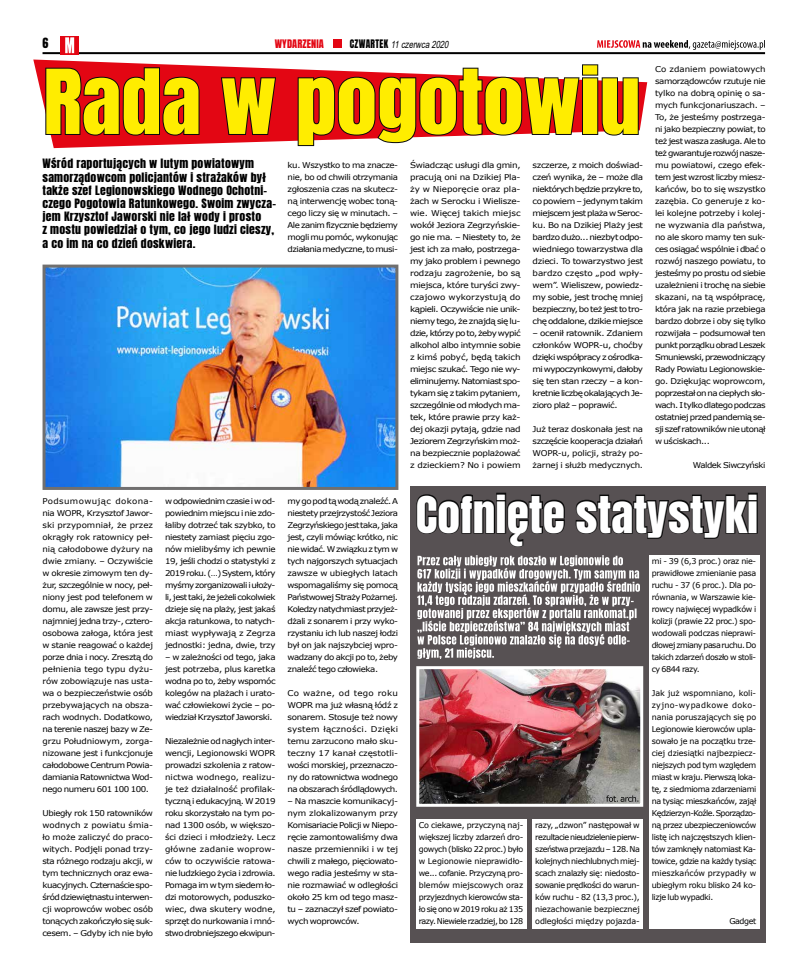
<style>
.page{position:relative;width:794px;height:978px;background:#fff}
.page>*{position:absolute;margin:0;border:0;box-sizing:border-box;transform-origin:0 0}
.t1{font:76px "Anton";color:#ffed00;scale:1.07 1}
.t2{font:43px "Anton";color:#fff;scale:1.06 1}
.t3{font:12px "Anton";color:#000}
.t4{font:11px/13.2px "Anton";letter-spacing:.02em;color:#000;scale:1.07 1}
.t5{font:italic 10px "Arial";color:#000;scale:.77 1}
.t6{font:10px "Anton";letter-spacing:.01em;color:#e30613}
.t7{font:8px/12px "Verdana";letter-spacing:-.05em;color:#000;text-align:justify;scale:1.08 1}
.t8{font:8px/12px "Verdana";letter-spacing:-.05em;color:#000;text-align:justify}
.t9{font:8px/12px "Verdana";letter-spacing:-.05em;color:#000;text-align:justify;scale:1.1 1}
.t10{font:8px/12px "Verdana";letter-spacing:-.05em;color:#000;text-align:justify;scale:1.09 1}
.t11{font:8px "Verdana";letter-spacing:-.05em;color:#000;scale:1.07 1}
.s1{font-family:"Anton";font-style:normal}
</style>
<div class="page">
<svg style="left:597px;top:40px;width:168px;height:10px"></svg>
<hr style="left:43px;top:52px;width:722px;height:2px;background:#000">
<div style="left:61px;top:36px;width:18px;height:18px;background:#e30613"></div>
<svg style="left:65px;top:37px;width:9px;height:16px"></svg>
<div style="left:333px;top:39px;width:9px;height:9px;background:#e30613"></div>
<div style="left:410px;top:486px;width:355px;height:457px;background:#575153"></div>
<div style="left:416px;top:819px;width:110px;height:109px;background:#fff"></div>
<div style="left:532px;top:819px;width:110px;height:109px;background:#fff"></div>
<div style="left:649px;top:555px;width:110px;height:121px;background:#fff"></div>
<div style="left:649px;top:675px;width:110px;height:13px;background:#fff"></div>
<div style="left:649px;top:687px;width:110px;height:217px;background:#fff"></div>
<div style="left:649px;top:903px;width:110px;height:13px;background:#fff"></div>
<div style="left:649px;top:915px;width:110px;height:13px;background:#fff"></div>
<svg style="left:33px;top:60px;width:614px;height:88px;fill:#e30613"></svg>
<svg style="left:44px;top:66px;width:156px;height:71px;background:#b80812"></svg>
<svg style="left:220px;top:76px;width:57px;height:60px;background:#b50611"></svg>
<svg style="left:297px;top:63px;width:343px;height:84px"></svg>
<img style="left:47px;top:269px;width:347px;height:217px">
<div style="left:43px;top:265px;width:355px;height:225px;border:3px solid #706f6f"></div>
<img style="left:420px;top:670px;width:219px;height:133px">
<div style="left:416px;top:666px;width:227px;height:141px;border:3px solid #fff"></div>
<svg style="left:606px;top:795px;width:32px;height:7px"></svg>
<svg style="left:416px;top:492px;width:342px;height:167px"></svg>
<h3 class="t3" style="left:43px;top:37px;width:7px">6</h3>
<p class="t6" style="left:275px;top:39px;width:50px">WYDARZENIA</p>
<p class="t5" style="left:350px;top:37px;width:133px"><span class="s1">C Z W A R T E K</span> 11czerwca2020</p>
<h1 class="t1" style="left:43px;top:63px;width:560px">Rada w pogotowiu</h1>
<p class="t4" style="left:43px;top:158px;width:220px">Wśród raportujących w lutym powiatowym samorządowcom policjantów i strażaków był także szef Legionowskiego Wodnego Ochotni&shy;czego Pogotowia Ratunkowego. Swoim zwycza&shy;jem Krzysztof Jaworski nie lał wody i prosto<br>z mostu powiedział o tym, co jego ludzi cieszy, a co im na co dzień doskwiera.</p>
<p class="t9" style="left:410px;top:159px;width:102px">Świadcząc usługi dla gmin, pracują oni na Dzikiej Pla&shy;ży w Nieporęcie oraz pla&shy;żach w Serocku i Wielisze&shy;wie. Więcej takich miejsc wokół Jeziora Zegrzyńskie&shy;go nie ma. – Niestety to, że jest ich za mało, postrzega&shy;my jako problem i pewnego rodzaju zagrożenie, bo są miejsca, które turyści zwy&shy;czajowo wykorzystują do kąpieli. Oczywiście nie unik&shy;niemy tego, że znajdą się lu&shy;dzie, którzy po to, żeby wypić alkohol albo intymnie sobie z kimś pobyć, będą takich miejsc szukać. Tego nie wy&shy;eliminujemy. Natomiast spo&shy;tykam się z takim pytaniem, szczególnie od młodych ma&shy;tek, które prawie przy każ&shy;dej okazji pytają, gdzie nad Jeziorem Zegrzyńskim moż&shy;na bezpiecznie poplażować z dzieckiem? No i powiem</p>
<p class="t9" style="left:532px;top:159px;width:102px">szczerze, z moich doświad&shy;czeń wynika, że – może dla niektórych będzie przykre to, co powiem – jedynym takim miejscem jest plaża w Seroc&shy;ku. Bo na Dzikiej Plaży jest bardzo dużo... niezbyt odpo&shy;wiedniego towarzystwa dla dzieci. To towarzystwo jest bardzo często „pod wpły&shy;wem”. Wieliszew, powiedz&shy;my sobie, jest trochę mniej bezpieczny, bo też jest to tro&shy;chę oddalone, dzikie miejsce</p>
<p class="t7" style="left:287px;top:159px;width:104px">ku. Wszystko to ma znacze&shy;nie, bo od chwili otrzymania zgłoszenia czas na skutecz&shy;ną interwencję wobec toną&shy;cego liczy się w minutach. – Ale zanim fizycznie będziemy mogli mu pomóc, wykonując działania medyczne, to musi-</p>
<p class="t9" style="left:532px;top:327px;width:102px">– ocenił ratownik. Zdaniem członków WOPR-u, choćby dzięki współpracy z ośrodka&shy;mi wypoczynkowymi, dałoby się ten stan rzeczy – a kon&shy;kretnie liczbę okalających Je&shy;zioro plaż – poprawić.</p>
<p class="t7" style="left:532px;top:423px;width:104px">Już teraz doskonała jest na szczęście kooperacja działań WOPR-u, policji, straży po&shy;żarnej i służb medycznych.</p>
<p class="t7" style="left:655px;top:63px;width:104px">Co zdaniem powiatowych samorządowców rzutuje nie tylko na dobrą opinię o sa&shy;mych funkcjonariuszach. – To, że jesteśmy postrzega&shy;ni jako bezpieczny powiat, to też jest wasza zasługa. Ale to też gwarantuje rozwój nasze&shy;mu powiatowi, czego efek&shy;tem jest wzrost liczby miesz&shy;kańców, bo to się wszystko zazębia. Co generuje z ko&shy;lei kolejne potrzeby i kolej&shy;ne wyzwania dla państwa, no ale skoro mamy ten suk&shy;ces osiągać wspólnie i dbać o rozwój naszego powiatu, to jesteśmy po prostu od siebie uzależnieni i trochę na siebie skazani, na tą współpracę, która jak na razie przebiega bardzo dobrze i oby się tylko rozwijała – podsumował ten punkt porządku obrad Leszek Smuniewski, przewodniczący Rady Powiatu Legionowskie&shy;go. Dziękując woprowcom, poprzestał on na ciepłych sło&shy;wach. I tylko dlatego podczas ostatniej przed pandemią se&shy;sji szef ratowników nie utonął w uściskach...</p>
<p class="t11" style="left:693px;top:460px;width:70px">Waldek Siwczyński</p>
<p class="t7" style="left:43px;top:495px;width:104px">Podsumowując dokona&shy;nia WOPR, Krzysztof Jawor&shy;ski przypomniał, że przez okrągły rok ratownicy peł&shy;nią całodobowe dyżury na dwie zmiany. – Oczywiście w okresie zimowym ten dy&shy;żur, szczególnie w nocy, peł&shy;niony jest pod telefonem w domu, ale zawsze jest przy&shy;najmniej jedna trzy-, cztero&shy;osobowa załoga, która jest w stanie reagować o każdej porze dnia i nocy. Zresztą do pełnienia tego typu dyżu&shy;rów zobowiązuje nas usta&shy;wa o bezpieczeństwie osób przebywających na obsza&shy;rach wodnych. Dodatkowo, na terenie naszej bazy w Ze&shy;grzu Południowym, zorga&shy;nizowane jest i funkcjonuje całodobowe Centrum Powia&shy;damiania Ratownictwa Wod&shy;nego numeru 601 100 100.</p>
<p class="t7" style="left:43px;top:807px;width:104px">Ubiegły rok 150 ratowników wodnych z powiatu śmia&shy;ło może zaliczyć do praco&shy;witych. Podjęli ponad trzy&shy;sta różnego rodzaju akcji, w tym technicznych oraz ewa&shy;kuacyjnych. Czternaście spo&shy;śród dziewiętnastu interwen&shy;cji woprowców wobec osób tonących zakończyło się suk&shy;cesem. – Gdyby ich nie było</p>
<p class="t7" style="left:165px;top:495px;width:104px">w odpowiednim czasie i w od&shy;powiednim miejscu i nie zdo&shy;łaliby dotrzeć tak szybko, to niestety zamiast pięciu zgo&shy;nów mielibyśmy ich pewnie 19, jeśli chodzi o statystyki z 2019 roku. (…) System, który myśmy zorganizowali i ułoży&shy;li, jest taki, że jeżeli cokolwiek dzieje się na plaży, jest jakaś akcja ratunkowa, to natych&shy;miast wypływają z Zegrza jednostki: jedna, dwie, trzy</p>
<p class="t7" style="left:165px;top:651px;width:104px">– w zależności od tego, jaka jest potrzeba, plus karetka wodna po to, żeby wspomóc kolegów na plażach i urato&shy;wać człowiekowi życie – po&shy;wiedział Krzysztof Jaworski.</p>
<p class="t7" style="left:165px;top:735px;width:104px">Niezależnie od nagłych inter&shy;wencji, Legionowski WOPR prowadzi szkolenia z ratow&shy;nictwa wodnego, realizu&shy;je też działalność profilak&shy;tyczną i edukacyjną. W 2019 roku skorzystało na tym po&shy;nad 1300 osób, w większo&shy;ści dzieci i młodzieży. Lecz główne zadanie woprow&shy;ców to oczywiście ratowa&shy;nie ludzkiego życia i zdrowia.<br>Pomaga im w tym siedem ło&shy;dzi motorowych, poduszko&shy;wiec, dwa skutery wodne, sprzęt do nurkowania i mnó&shy;stwo drobniejszego ekwipun-</p>
<p class="t7" style="left:287px;top:495px;width:104px">my go pod tą wodą znaleźć. A niestety przejrzystość Jeziora Zegrzyńskiego jest taka, jaka jest, czyli mówiąc krótko, nic nie widać. W związku z tym w tych najgorszych sytuacjach zawsze w ubiegłych latach wspomagaliśmy się pomocą Państwowej Straży Pożarnej.<br>Koledzy natychmiast przyjeż&shy;dżali z sonarem i przy wyko&shy;rzystaniu ich lub naszej łodzi był on jak najszybciej wpro&shy;wadzany do akcji po to, żeby znaleźć tego człowieka.</p>
<p class="t10" style="left:287px;top:687px;width:103px">Co ważne, od tego roku WOPR ma już własną łódź z sonarem. Stosuje też nowy system łączności. Dzięki temu zarzucono mało sku&shy;teczny 17 kanał częstotli&shy;wości morskiej, przeznaczo&shy;ny do ratownictwa wodnego na obszarach śródlądowych.</p>
<p class="t10" style="left:287px;top:795px;width:103px">– Na maszcie komunikacyj&shy;nym zlokalizowanym przy Komisariacie Policji w Niepo&shy;ręcie zamontowaliśmy dwa nasze przemienniki i w tej chwili z małego, pięciowato&shy;wego radia jesteśmy w sta&shy;nie rozmawiać w odległości około 25 km od tego masz&shy;tu – zaznaczył szef powiato&shy;wych woprowców.</p>
<h2 class="t2" style="left:416px;top:493px;width:325px">Cofnięte statystyki</h2>
<p class="t8" style="left:419px;top:819px;width:106px">Co ciekawe, przyczyną naj&shy;większej liczby zdarzeń dro&shy;gowych (blisko 22 proc.) było w Legionowie nieprawidło&shy;we... cofanie. Przyczyną pro&shy;blemów miejscowych oraz przyjezdnych kierowców sta&shy;ło się ono w 2019 roku aż 135 razy. Niewiele rzadziej, bo 128</p>
<p class="t8" style="left:535px;top:819px;width:106px">razy, „dzwon” następował w rezultacie nieudzielenie pierw&shy;szeństwa przejazdu – 128. Na kolejnych niechlubnych miej&shy;scach znalazły się: niedosto&shy;sowanie prędkości do warun&shy;ków ruchu - 82 (13,3 proc.), niezachowanie bezpiecznej odległości między pojazda-</p>
<p class="t8" style="left:652px;top:555px;width:106px">mi - 39 (6,3 proc.) oraz nie&shy;prawidłowe zmienianie pasa ruchu - 37 (6 proc.). Dla po&shy;równania, w Warszawie kie&shy;rowcy najwięcej wypadków i kolizji (prawie 22 proc.) spo&shy;wodowali podczas nieprawi&shy;dłowej zmiany pasa ruchu. Do takich zdarzeń doszło w stoli&shy;cy 6844 razy.</p>
<p class="t8" style="left:652px;top:687px;width:106px">Jak już wspomniano, koli&shy;zyjno-wypadkowe doko&shy;nania poruszających się po Legionowie kierowców upla&shy;sowało je na początku trze&shy;ciej dziesiątki najbezpiecz&shy;niejszych pod tym względem miast w kraju. Pierwszą loka&shy;tę, z siedmioma zdarzeniami na tysiąc mieszkańców, zajął Kędzierzyn-Koźle. Sporządzo&shy;ną przez ubezpieczeniowców listę ich najczęstszych klien&shy;tów zamknęły natomiast Ka&shy;towice, gdzie na każdy tysiąc mieszkańców przypadły w ubiegłym roku blisko 24 ko&shy;lizje lub wypadki.</p>
<p class="t8" style="left:729px;top:915px;width:28px">Gadget</p>
</div>
